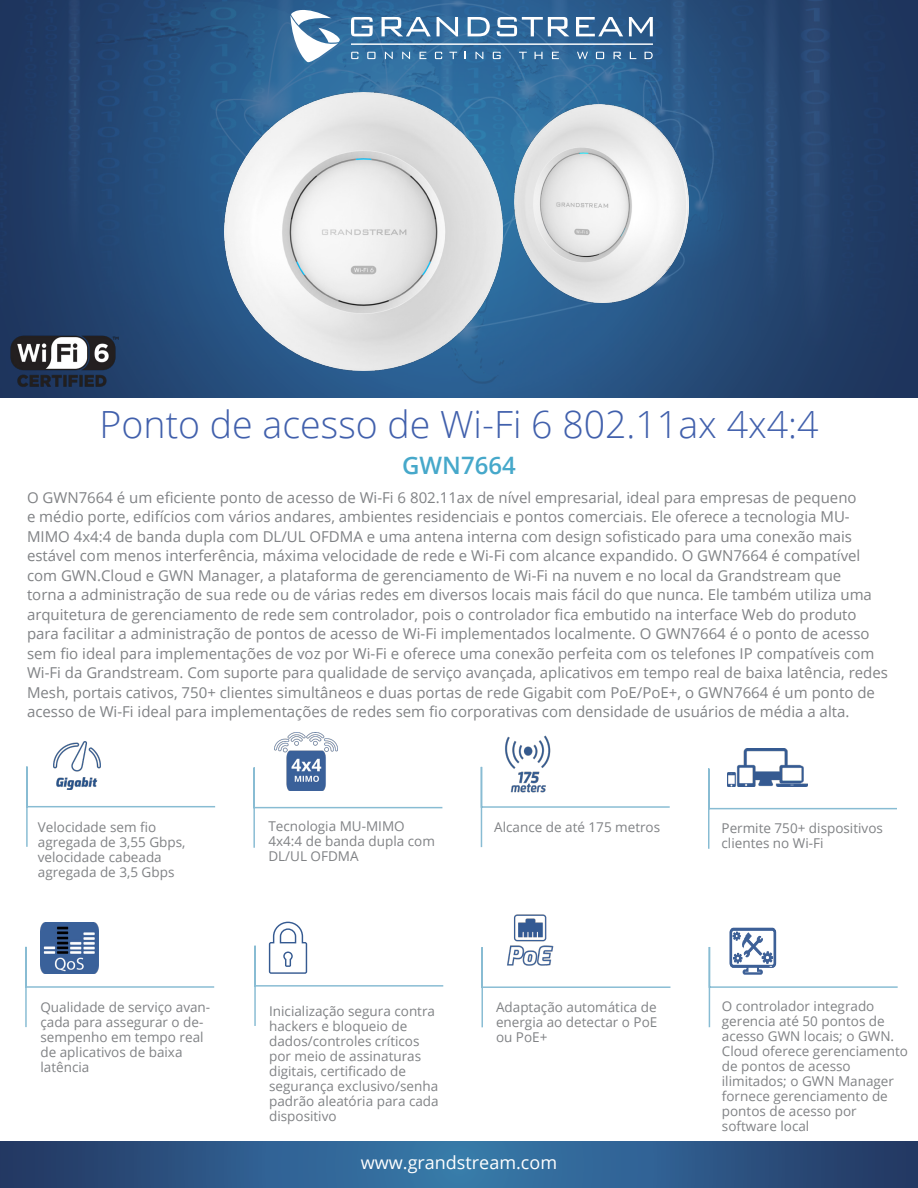
<style>
.page{position:relative;width:918px;height:1188px;background:#fff}
.page>*{position:absolute;margin:0;border:0;box-sizing:border-box;transform-origin:0 0}
.t1{font:300 37.5px "Open Sans";color:#4160ac}
.t2{font:600 24px "Open Sans";color:#46a8ca}
.t3{font:18px "Open Sans";color:#fff}
.t4{font:15px/19.5px "Open Sans";color:#808285}
.t5{font:13.5px/15px "Open Sans";color:#808285}
</style>
<div class="page">
<img style="left:0;top:0;width:918px;height:397px">
<svg style="left:291px;top:10px;width:49px;height:52px"></svg>
<svg style="left:351px;top:17px;width:22px;height:19px"></svg>
<svg style="left:382px;top:17px;width:49px;height:19px"></svg>
<svg style="left:437px;top:17px;width:21px;height:19px"></svg>
<svg style="left:468px;top:17px;width:22px;height:19px"></svg>
<svg style="left:497px;top:17px;width:72px;height:19px"></svg>
<svg style="left:576px;top:17px;width:47px;height:19px"></svg>
<svg style="left:629px;top:17px;width:24px;height:19px"></svg>
<svg style="left:351px;top:52px;width:7px;height:7px"></svg>
<svg style="left:367px;top:52px;width:9px;height:7px"></svg>
<svg style="left:385px;top:52px;width:8px;height:7px"></svg>
<svg style="left:402px;top:52px;width:8px;height:7px"></svg>
<svg style="left:420px;top:52px;width:6px;height:7px"></svg>
<svg style="left:435px;top:52px;width:7px;height:7px"></svg>
<svg style="left:449px;top:52px;width:8px;height:7px"></svg>
<svg style="left:476px;top:52px;width:7px;height:7px"></svg>
<svg style="left:493px;top:52px;width:8px;height:7px"></svg>
<svg style="left:519px;top:52px;width:8px;height:7px"></svg>
<svg style="left:535px;top:52px;width:8px;height:7px"></svg>
<svg style="left:552px;top:52px;width:7px;height:7px"></svg>
<svg style="left:645px;top:52px;width:8px;height:7px"></svg>
<svg style="left:596px;top:52px;width:8px;height:7px"></svg>
<svg style="left:614px;top:52px;width:7px;height:7px"></svg>
<svg style="left:630px;top:52px;width:6px;height:7px"></svg>
<svg style="left:577px;top:52px;width:11px;height:7px"></svg>
<hr style="left:351px;top:44px;width:302px;height:1px;background:#fff">
<svg style="left:0;top:1142px;width:918px;height:46px;background:#2d5988"></svg>
<svg style="left:26px;top:765px;width:190px;height:82px"></svg>
<img style="left:54px;top:741px;width:46px;height:48px">
<svg style="left:253px;top:767px;width:190px;height:81px"></svg>
<img style="left:274px;top:732px;width:64px;height:59px">
<svg style="left:481px;top:947px;width:190px;height:81px"></svg>
<img style="left:495px;top:914px;width:71px;height:59px">
<svg style="left:708px;top:768px;width:189px;height:81px"></svg>
<img style="left:728px;top:748px;width:79px;height:39px">
<svg style="left:25px;top:945px;width:190px;height:83px"></svg>
<img style="left:40px;top:922px;width:58px;height:51px">
<svg style="left:480px;top:766px;width:190px;height:82px"></svg>
<img style="left:498px;top:735px;width:58px;height:59px">
<svg style="left:254px;top:922px;width:190px;height:104px"></svg>
<svg style="left:708px;top:927px;width:190px;height:101px"></svg>
<img style="left:224px;top:92px;width:279px;height:279px">
<img style="left:515px;top:105px;width:174px;height:198px">
<img style="left:0;top:324px;width:126px;height:73px">
<h1 class="t1" style="left:100px;top:398px;width:720px">Ponto de acesso de Wi-Fi 6 802.11ax 4x4:4</h1>
<h2 class="t2" style="left:402px;top:449px;width:115px">GWN7664</h2>
<p class="t4" style="left:27px;top:487px;width:863px">O GWN7664 é um eficiente ponto de acesso de Wi-Fi 6 802.11ax de nível empresarial, ideal para empresas de pequeno<br>e médio porte, edifícios com vários andares, ambientes residenciais e pontos comerciais. Ele oferece a tecnologia MU-MIMO 4x4:4 de banda dupla com DL/UL OFDMA e uma antena interna com design sofisticado para uma conexão mais estável com menos interferência, máxima velocidade de rede e Wi-Fi com alcance expandido. O GWN7664 é compatível com GWN.Cloud e GWN Manager, a plataforma de gerenciamento de Wi-Fi na nuvem e no local da Grandstream que<br>torna a administração de sua rede ou de várias redes em diversos locais mais fácil do que nunca. Ele também utiliza uma arquitetura de gerenciamento de rede sem controlador, pois o controlador fica embutido na interface Web do produto para facilitar a administração de pontos de acesso de Wi-Fi implementados localmente. O GWN7664 é o ponto de acesso sem fio ideal para implementações de voz por Wi-Fi e oferece uma conexão perfeita com os telefones IP compatíveis com Wi-Fi da Grandstream. Com suporte para qualidade de serviço avançada, aplicativos em tempo real de baixa latência, redes Mesh, portais cativos, 750+ clientes simultâneos e duas portas de rede Gigabit com PoE/PoE+, o GWN7664 é um ponto de acesso de Wi-Fi ideal para implementações de redes sem fio corporativas com densidade de usuários de média a alta.</p>
<p class="t5" style="left:38px;top:819px;width:149px">Velocidade sem fio agregada de 3,55 Gbps, velocidade cabeada agregada de 3,5 Gbps</p>
<p class="t5" style="left:268px;top:818px;width:168px">Tecnologia MU-MIMO<br>4x4:4 de banda dupla com<br>DL/UL OFDMA</p>
<p class="t5" style="left:494px;top:819px;width:168px">Alcance de até 175 metros</p>
<p class="t5" style="left:722px;top:820px;width:163px">Permite 750+ dispositivos clientes no Wi-Fi</p>
<p class="t5" style="left:40px;top:999px;width:171px">Qualidade de serviço avan&shy;çada para assegurar o de&shy;sempenho em tempo real de aplicativos de baixa latência</p>
<p class="t5" style="left:269px;top:1004px;width:171px">Inicialização segura contra hackers e bloqueio de dados/controles críticos por meio de assinaturas digitais, certificado de segurança exclusivo/senha padrão aleatória para cada dispositivo</p>
<p class="t5" style="left:722px;top:998px;width:188px">O controlador integrado gerencia até 50 pontos de acesso GWN locais; o GWN.<br>Cloud oferece gerenciamento de pontos de acesso ilimitados; o GWN Manager fornece gerenciamento de pontos de acesso por software local</p>
<p class="t5" style="left:496px;top:999px;width:163px;text-align:justify">Adaptação automática de energia ao detectar o PoE ou PoE+</p>
<p class="t3" style="left:361px;top:1151px;width:198px">www.grandstream.com</p>
</div>
